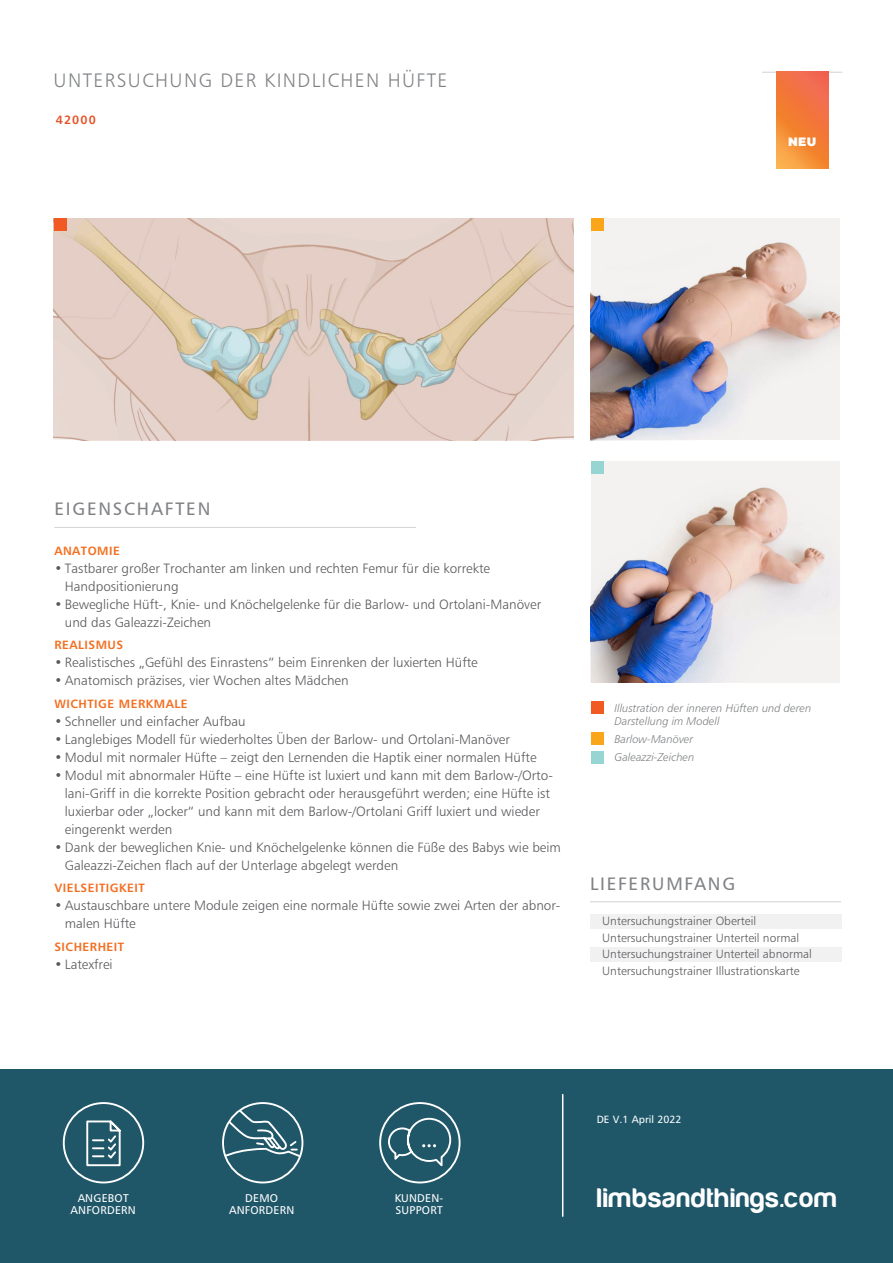
<style>
.page{position:relative;width:893px;height:1263px;background:#fff}
.page>*{position:absolute;margin:0;border:0;box-sizing:border-box;transform-origin:0 0}
.t1{font:27.75px "Harabara";letter-spacing:.05em;color:#fff}
.t2{font:19.5px "Humanist 777 BT Light B";letter-spacing:.07em;color:#808285}
.t3{font:18px "Humanist 777 BT Roman B";letter-spacing:.1em;color:#808285}
.t4{font:13.5px/18px "Humanist 777 BT Light B";color:#58595b}
.t5{font:900 12.15px "Montserrat";color:#fff}
.t6{font:12px/16.5px "Humanist 777 BT Light B";color:#58595b}
.t7{font:12px "Humanist 777 BT Bold B";letter-spacing:.04em;color:#f36f21}
.t8{font:12px "Humanist 777 BT Bold B";letter-spacing:.095em;color:#e75025}
.t9{font:11.25px/13.5px "Humanist 777 BT Light Italic B";color:#808285}
.t10{font:11.25px/12px "Humanist 777 BT Roman B";letter-spacing:.02em;color:#fff;text-align:center}
.t11{font:10.5px "Humanist 777 BT Roman B";color:#fff}
</style>
<div class="page">
<hr style="left:54px;top:527px;width:362px;height:1px;background:#d1d3d4">
<div style="left:590px;top:947px;width:251px;height:15px;background:#f1f1f2"></div>
<div style="left:590px;top:914px;width:251px;height:14px;background:#f1f1f2"></div>
<hr style="left:590px;top:901px;width:251px;height:1px;background:#d1d3d4">
<div style="left:591px;top:701px;width:13px;height:13px;background:#f15a22"></div>
<div style="left:591px;top:732px;width:13px;height:13px;background:#faa61a"></div>
<div style="left:591px;top:751px;width:13px;height:12px;background:#96d5d2"></div>
<img style="left:591px;top:218px;width:249px;height:222px">
<img style="left:54px;top:218px;width:520px;height:222px">
<img style="left:591px;top:461px;width:249px;height:221px">
<div style="left:54px;top:218px;width:13px;height:13px;background:#f15a22"></div>
<div style="left:591px;top:218px;width:13px;height:13px;background:#faa61a"></div>
<div style="left:591px;top:461px;width:13px;height:12px;background:#96d5d2"></div>
<hr style="left:762px;top:72px;width:80px;height:1px;background:#d1d3d4">
<svg style="left:776px;top:72px;width:52px;height:97px;background:#f37f3c"></svg>
<div style="left:0;top:1069px;width:893px;height:194px;background:#1f5769"></div>
<hr style="left:562px;top:1094px;width:1px;height:122px;background:#fff">
<svg style="left:62px;top:1102px;width:399px;height:82px"></svg>
<div style="left:222px;top:1102px;width:81px;height:81px;border:2px solid #fff;border-radius:50%"></div>
<h2 class="t2" style="left:54px;top:68px;width:395px">UNTERSUCHUNG DER KINDLICHEN HÜFTE</h2>
<p class="t8" style="left:56px;top:112px;width:41px">42000</p>
<p class="t5" style="left:788px;top:133px;width:29px">NEU</p>
<h3 class="t3" style="left:54px;top:498px;width:158px">EIGENSCHAFTEN</h3>
<p class="t7" style="left:54px;top:543px;width:67px">ANATOMIE</p>
<p class="t4" style="left:65px;top:559px;width:427px;text-indent:-11px">• Tastbarer großer Trochanter am linken und rechten Femur für die korrekte<br>Handpositionierung</p>
<p class="t4" style="left:65px;top:595px;width:478px;text-indent:-11px">• Bewegliche Hüft-, Knie- und Knöchelgelenke für die Barlow- und Ortolani-Manöver und das Galeazzi-Zeichen</p>
<p class="t7" style="left:54px;top:637px;width:70px">REALISMUS</p>
<p class="t4" style="left:54px;top:653px;width:425px">• Realistisches „Gefühl des Einrastens“ beim Einrenken der luxierten Hüfte</p>
<p class="t4" style="left:54px;top:671px;width:296px">• Anatomisch präzises, vier Wochen altes Mädchen</p>
<p class="t7" style="left:54px;top:696px;width:135px">WICHTIGE MERKMALE</p>
<p class="t4" style="left:54px;top:712px;width:193px">• Schneller und einfacher Aufbau</p>
<p class="t4" style="left:54px;top:730px;width:457px">• Langlebiges Modell für wiederholtes Üben der Barlow- und Ortolani-Manöver</p>
<p class="t4" style="left:54px;top:748px;width:484px">• Modul mit normaler Hüfte – zeigt den Lernenden die Haptik einer normalen Hüfte</p>
<p class="t4" style="left:65px;top:766px;width:490px;text-indent:-11px">• Modul mit abnormaler Hüfte – eine Hüfte ist luxiert und kann mit dem Barlow-/Orto&shy;lani-Griff in die korrekte Position gebracht oder herausgeführt werden; eine Hüfte ist luxierbar oder „locker“ und kann mit dem Barlow-/Ortolani Griff luxiert und wieder eingerenkt werden</p>
<p class="t4" style="left:65px;top:838px;width:498px;text-indent:-11px">• Dank der beweglichen Knie- und Knöchelgelenke können die Füße des Babys wie beim<br>Galeazzi-Zeichen flach auf der Unterlage abgelegt werden</p>
<p class="t7" style="left:54px;top:880px;width:92px">VIELSEITIGKEIT</p>
<p class="t4" style="left:65px;top:896px;width:497px;text-indent:-11px">• Austauschbare untere Module zeigen eine normale Hüfte sowie zwei Arten der abnor&shy;malen Hüfte</p>
<p class="t7" style="left:54px;top:939px;width:71px">SICHERHEIT</p>
<p class="t4" style="left:54px;top:955px;width:60px">• Latexfrei</p>
<p class="t9" style="left:614px;top:701px;width:198px">Illustration der inneren Hüften und deren<br>Darstellung im Modell</p>
<p class="t9" style="left:614px;top:730px;width:82px;line-height:18px">Barlow-Manöver<br>Galeazzi-Zeichen</p>
<h3 class="t3" style="left:590px;top:872px;width:147px">LIEFERUMFANG</h3>
<p class="t6" style="left:602px;top:913px;width:211px">Untersuchungstrainer Oberteil Untersuchungstrainer Unterteil normal Untersuchungstrainer Unterteil abnormal Untersuchungstrainer Illustrationskarte</p>
<p class="t10" style="left:71px;top:1192px;width:67px">ANGEBOT<br>ANFORDERN</p>
<p class="t10" style="left:229px;top:1192px;width:67px">DEMO<br>ANFORDERN</p>
<p class="t10" style="left:395px;top:1192px;width:50px;text-align:left">KUNDEN-<br>SUPPORT</p>
<p class="t11" style="left:597px;top:1113px;width:86px">DE V.1 April 2022</p>
<h1 class="t1" style="left:597px;top:1183px;width:241px">limbsandthings.com</h1>
</div>
